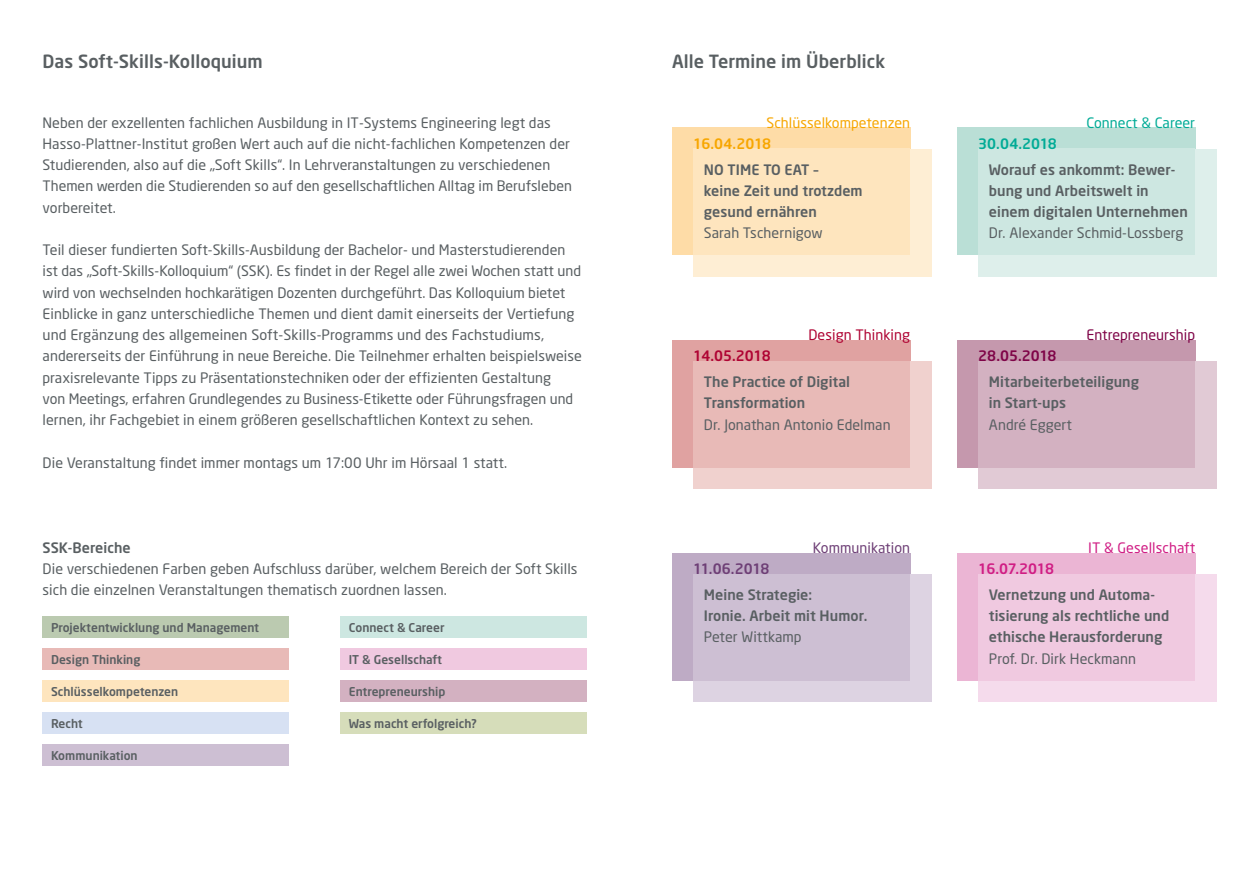
<style>
.page{position:relative;width:1259px;height:893px;background:#fff}
.page>*{position:absolute;margin:0;border:0;box-sizing:border-box;transform-origin:0 0}
.t1{font:500 18px "Neo Sans";letter-spacing:.005em;color:#595f62}
.t2{font:14.25px/21.3px "Neo Sans";letter-spacing:.005em;color:#595f62}
.t3{font:500 14.25px/21.3px "Neo Sans";letter-spacing:.005em;color:#595f62}
.t4{font:14.25px "Neo Sans";letter-spacing:.005em;color:#f7a600}
.t5{font:14.25px "Neo Sans";letter-spacing:.005em;color:#7f0448}
.t6{font:14.25px "Neo Sans";letter-spacing:.005em;color:#d01d84}
.t7{font:14.25px "Neo Sans";letter-spacing:.005em;color:#af0333}
.t8{font:14.25px "Neo Sans";letter-spacing:.005em;color:#00ab96}
.t9{font:14.25px "Neo Sans";letter-spacing:.005em;color:#6e3f76}
.t10{font:500 14.25px "Neo Sans";letter-spacing:-.025em;color:#f7a600}
.t11{font:500 14.25px "Neo Sans";letter-spacing:-.025em;color:#af0333}
.t12{font:500 14.25px "Neo Sans";letter-spacing:-.025em;color:#6e3f76}
.t13{font:500 14.25px "Neo Sans";color:#7f0448}
.t14{font:500 14.25px "Neo Sans";letter-spacing:-.025em;color:#d01d84}
.t15{font:500 14.25px "Neo Sans";color:#00ab96}
.t16{font:500 12px "Neo Sans";color:#595f62}
</style>
<div class="page">
<div style="left:672px;top:128px;width:238px;height:127px;background:#fedca7"></div>
<div style="left:672px;top:340px;width:238px;height:128px;background:#e0a2a1"></div>
<div style="left:672px;top:553px;width:238px;height:127px;background:#beabc5"></div>
<div style="left:957px;top:340px;width:238px;height:128px;background:#c598ad"></div>
<div style="left:957px;top:553px;width:238px;height:127px;background:#ebb5d4"></div>
<div style="left:957px;top:128px;width:238px;height:127px;background:#badfd6"></div>
<div style="left:693px;top:149px;width:238px;height:127px;background:#feeed4"></div>
<div style="left:693px;top:361px;width:238px;height:128px;background:#f0d1ce"></div>
<div style="left:693px;top:574px;width:238px;height:128px;background:#ddd3e2"></div>
<div style="left:978px;top:361px;width:238px;height:128px;background:#e1cad5"></div>
<div style="left:978px;top:574px;width:238px;height:128px;background:#f5dbec"></div>
<div style="left:978px;top:149px;width:238px;height:127px;background:#deefeb"></div>
<div style="left:693px;top:149px;width:217px;height:106px;background:#fee5be"></div>
<div style="left:693px;top:361px;width:217px;height:107px;background:#e8bab7"></div>
<div style="left:693px;top:574px;width:217px;height:106px;background:#cdbfd3"></div>
<div style="left:978px;top:361px;width:217px;height:107px;background:#d3b1c1"></div>
<div style="left:978px;top:574px;width:217px;height:106px;background:#f0c9e0"></div>
<div style="left:978px;top:149px;width:217px;height:106px;background:#cde7e1"></div>
<div style="left:43px;top:617px;width:246px;height:21px;background:#bbcab0"></div>
<div style="left:43px;top:648px;width:246px;height:22px;background:#e8bab7"></div>
<div style="left:43px;top:680px;width:246px;height:22px;background:#fee5be"></div>
<div style="left:43px;top:712px;width:246px;height:21px;background:#d7e1f3"></div>
<div style="left:43px;top:744px;width:246px;height:21px;background:#cdbfd3"></div>
<div style="left:340px;top:617px;width:247px;height:21px;background:#cde7e1"></div>
<div style="left:340px;top:648px;width:247px;height:22px;background:#f0c9e0"></div>
<div style="left:340px;top:680px;width:247px;height:22px;background:#d3b1c1"></div>
<div style="left:340px;top:712px;width:247px;height:21px;background:#d6ddba"></div>
<p class="t1" style="left:43px;top:50px;width:222px">Das Soft-Skills-Kolloquium</p>
<p class="t2" style="left:43px;top:111px;width:531px">Neben der exzellenten fachlichen Ausbildung in IT-Systems Engineering legt das Hasso-Plattner-Institut großen Wert auch auf die nicht-fachlichen Kompetenzen der Studierenden, also auf die „Soft Skills“. In Lehrveranstaltungen zu verschiedenen Themen werden die Studierenden so auf den gesellschaftlichen Alltag im Berufsleben vorbereitet.</p>
<p class="t2" style="left:43px;top:239px;width:541px">Teil dieser fundierten Soft-Skills-Ausbildung der Bachelor- und Masterstudierenden ist das „Soft-Skills-Kolloquium“ (SSK). Es findet in der Regel alle zwei Wochen statt und wird von wechselnden hochkarätigen Dozenten durchgeführt. Das Kolloquium bietet Einblicke in ganz unterschiedliche Themen und dient damit einerseits der Vertiefung und Ergänzung des allgemeinen Soft-Skills-Programms und des Fachstudiums, andererseits der Einführung in neue Bereiche. Die Teilnehmer erhalten beispielsweise praxisrelevante Tipps zu Präsentationstechniken oder der effizienten Gestaltung<br>von Meetings, erfahren Grundlegendes zu Business-Etikette oder Führungsfragen und lernen, ihr Fachgebiet in einem größeren gesellschaftlichen Kontext zu sehen.</p>
<p class="t2" style="left:43px;top:452px;width:466px">Die Veranstaltung findet immer montags um 17:00 Uhr im Hörsaal 1 statt.</p>
<p class="t3" style="left:43px;top:537px;width:90px">SSK-Bereiche</p>
<p class="t2" style="left:43px;top:558px;width:536px">Die verschiedenen Farben geben Aufschluss darüber, welchem Bereich der Soft Skills sich die einzelnen Veranstaltungen thematisch zuordnen lassen.</p>
<p class="t16" style="left:51px;top:620px;width:210px">Projektentwicklung und Management</p>
<p class="t16" style="left:51px;top:652px;width:91px">Design Thinking</p>
<p class="t16" style="left:51px;top:684px;width:129px">Schlüsselkompetenzen</p>
<p class="t16" style="left:51px;top:716px;width:33px">Recht</p>
<p class="t16" style="left:51px;top:748px;width:88px">Kommunikation</p>
<p class="t16" style="left:349px;top:620px;width:97px">Connect &amp; Career</p>
<p class="t16" style="left:349px;top:652px;width:95px">IT &amp; Gesellschaft</p>
<p class="t16" style="left:349px;top:684px;width:98px">Entrepreneurship</p>
<p class="t16" style="left:349px;top:716px;width:129px">Was macht erfolgreich?</p>
<p class="t1" style="left:672px;top:50px;width:215px">Alle Termine im Überblick</p>
<p class="t4" style="left:766px;top:114px;width:145px">Schlüsselkompetenzen</p>
<p class="t8" style="left:1086px;top:114px;width:110px">Connect &amp; Career</p>
<p class="t10" style="left:693px;top:135px;width:79px">16.04.2018</p>
<p class="t15" style="left:978px;top:135px;width:80px">30.04.2018</p>
<p class="t3" style="left:704px;top:158px;width:160px">NO TIME TO EAT –<br>keine Zeit und trotzdem gesund ernähren</p>
<p class="t2" style="left:704px;top:222px;width:120px">Sarah Tschernigow</p>
<p class="t3" style="left:989px;top:158px;width:200px">Worauf es ankommt: Bewer&shy;bung und Arbeitswelt in einem digitalen Unternehmen</p>
<p class="t2" style="left:989px;top:222px;width:196px">Dr. Alexander Schmid-Lossberg</p>
<p class="t7" style="left:808px;top:326px;width:103px">Design Thinking</p>
<p class="t5" style="left:1086px;top:326px;width:110px">Entrepreneurship</p>
<p class="t11" style="left:693px;top:347px;width:79px">14.05.2018</p>
<p class="t13" style="left:978px;top:347px;width:80px">28.05.2018</p>
<p class="t3" style="left:704px;top:371px;width:148px">The Practice of Digital<br>Transformation</p>
<p class="t2" style="left:704px;top:414px;width:188px">Dr. Jonathan Antonio Edelman</p>
<p class="t3" style="left:989px;top:371px;width:152px">Mitarbeiterbeteiligung in Start-ups</p>
<p class="t2" style="left:989px;top:414px;width:85px">André Eggert</p>
<p class="t9" style="left:812px;top:539px;width:99px">Kommunikation</p>
<p class="t6" style="left:1088px;top:539px;width:108px">IT &amp; Gesellschaft</p>
<p class="t12" style="left:693px;top:560px;width:78px">11.06.2018</p>
<p class="t14" style="left:978px;top:560px;width:77px">16.07.2018</p>
<p class="t3" style="left:704px;top:584px;width:165px">Meine Strategie:<br>Ironie. Arbeit mit Humor.</p>
<p class="t2" style="left:704px;top:626px;width:99px">Peter Wittkamp</p>
<p class="t3" style="left:989px;top:584px;width:182px">Vernetzung und Automa&shy;tisierung als rechtliche und ethische Herausforderung</p>
<p class="t2" style="left:989px;top:647px;width:149px">Prof. Dr. Dirk Heckmann</p>
</div>
